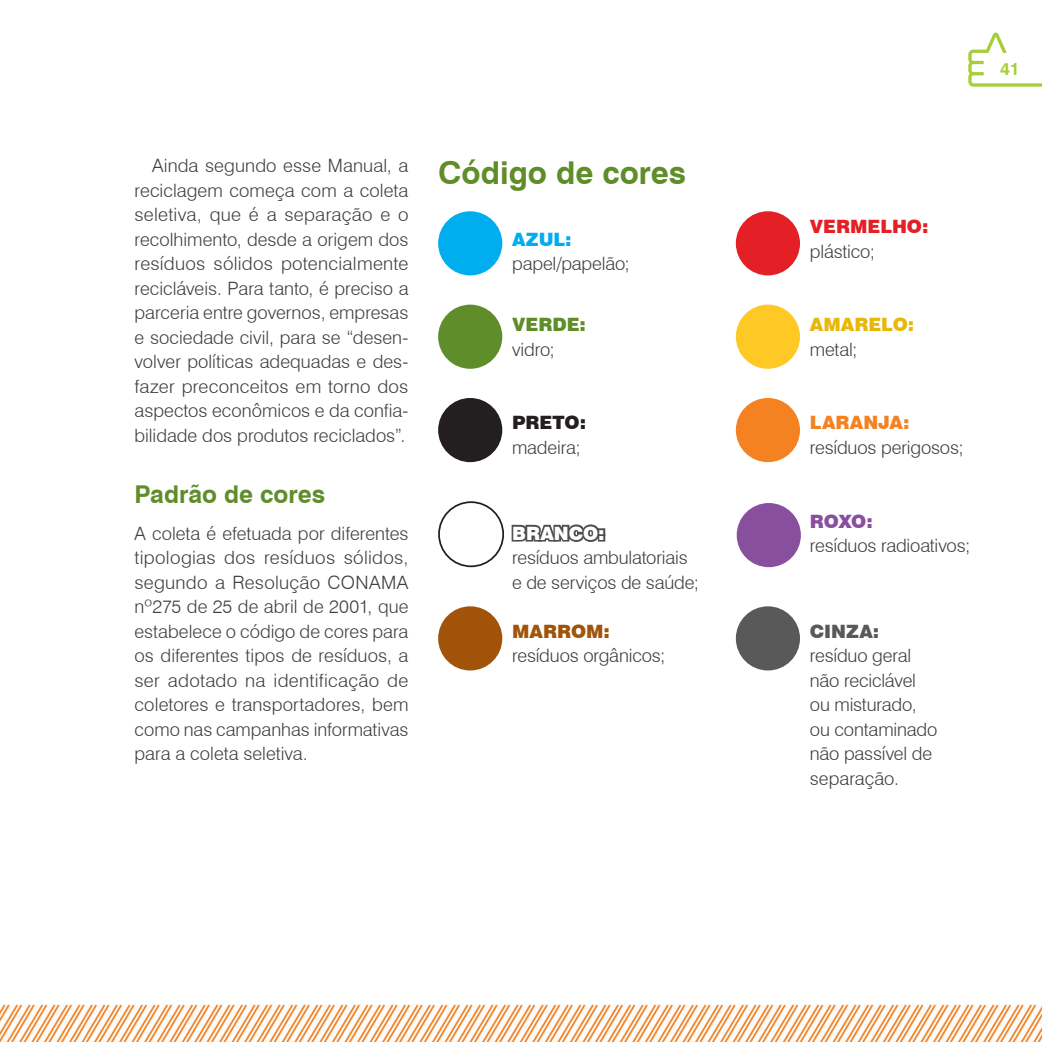
<style>
.page{position:relative;width:1042px;height:1042px;background:#fff}
.page>*{position:absolute;margin:0;border:0;box-sizing:border-box;transform-origin:0 0}
.t1{font:700 31.5px "Swiss 721 BT";color:#5f8d2a}
.t2{font:700 24.5px "Swiss 721 BT";color:#5f8d2a}
.t3{font:300 18.38px/24.5px "Swiss 721 BT";letter-spacing:-.005em;color:#3e3e3f;text-align:justify}
.t4{font:900 18.38px "Swiss 721 BT";color:#e41f25}
.t5{font:900 18.38px "Swiss 721 BT";color:#e8b809}
.t6{font:900 18.38px "Swiss 721 BT";color:#f58220}
.t7{font:900 18.38px "Swiss 721 BT";color:#fff}
.t8{font:900 18.38px "Swiss 721 BT";color:#a15409}
.t9{font:900 18.38px "Swiss 721 BT";color:#5f8d2a}
.t10{font:900 18.38px "Swiss 721 BT";color:#231f20}
.t11{font:900 18.38px "Swiss 721 BT";color:#595959}
.t12{font:900 18.38px "Swiss 721 BT";color:#00aeef}
.t13{font:900 18.38px "Swiss 721 BT";color:#894f9f}
.t14{font:700 17.5px "Swiss 721 BT";color:#a6ce39}
</style>
<div class="page">
<img style="left:0;top:1004px;width:1042px;height:38px">
<svg style="left:968px;top:33px;width:74px;height:54px"></svg>
<svg style="left:511px;top:524px;width:91px;height:18px;background:#6b6c6d"></svg>
<div style="left:598px;top:528px;width:7px;height:8px;border:4px solid #4b4c4d"></div>
<div style="left:598px;top:534px;width:7px;height:7px;border:4px solid #4b4c4d"></div>
<div style="left:438px;top:211px;width:64px;height:64px;background:#00aeef;border-radius:50%"></div>
<div style="left:736px;top:211px;width:64px;height:64px;background:#e41f25;border-radius:50%"></div>
<div style="left:438px;top:304px;width:64px;height:65px;background:#5f8d2a;border-radius:50%"></div>
<div style="left:736px;top:304px;width:64px;height:65px;background:#fec924;border-radius:50%"></div>
<div style="left:438px;top:398px;width:64px;height:64px;background:#231f20;border-radius:50%"></div>
<div style="left:736px;top:398px;width:64px;height:64px;background:#f58220;border-radius:50%"></div>
<div style="left:438px;top:501px;width:66px;height:66px;border:2px solid #231f20;border-radius:50%"></div>
<div style="left:736px;top:503px;width:65px;height:64px;background:#894f9f;border-radius:50%"></div>
<div style="left:438px;top:606px;width:64px;height:64px;background:#a15409;border-radius:50%"></div>
<div style="left:736px;top:606px;width:64px;height:64px;background:#595959;border-radius:50%"></div>
<p class="t3" style="left:134px;top:153px;width:275px;text-indent:18px">Ainda segundo esse Manual, a reciclagem começa com a coleta seletiva, que é a separação e o recolhimento, desde a origem dos resíduos sólidos potencialmente recicláveis. Para tanto, é preciso a parceria entre governos, empresas e sociedade civil, para se “desen&shy;volver políticas adequadas e des&shy;fazer preconceitos em torno dos aspectos econômicos e da confia&shy;bilidade dos produtos reciclados”.</p>
<h2 class="t2" style="left:134px;top:479px;width:192px">Padrão de cores</h2>
<p class="t3" style="left:134px;top:521px;width:275px">A coleta é efetuada por diferentes tipologias dos resíduos sólidos, segundo a Resolução CONAMA nº275 de 25 de abril de 2001, que estabelece o código de cores para os diferentes tipos de resíduos, a ser adotado na identificação de coletores e transportadores, bem como nas campanhas informativas para a coleta seletiva.</p>
<h1 class="t1" style="left:438px;top:154px;width:249px">Código de cores</h1>
<p class="t12" style="left:512px;top:228px;width:61px">AZUL:</p>
<p class="t3" style="left:512px;top:251px;width:119px">papel/papelão;</p>
<p class="t9" style="left:512px;top:314px;width:75px">VERDE:</p>
<p class="t3" style="left:512px;top:337px;width:44px">vidro;</p>
<p class="t10" style="left:512px;top:412px;width:76px">PRETO:</p>
<p class="t3" style="left:512px;top:435px;width:70px">madeira;</p>
<p class="t7" style="left:512px;top:522px;width:94px">BRANCO:</p>
<p class="t3" style="left:512px;top:545px;width:188px">resíduos ambulatoriais e de serviços de saúde;</p>
<p class="t8" style="left:512px;top:620px;width:99px">MARROM:</p>
<p class="t3" style="left:512px;top:643px;width:155px">resíduos orgânicos;</p>
<p class="t14" style="left:1000px;top:58px;width:21px">41</p>
<p class="t4" style="left:810px;top:216px;width:120px">VERMELHO:</p>
<p class="t3" style="left:810px;top:239px;width:67px">plástico;</p>
<p class="t5" style="left:810px;top:314px;width:106px">AMARELO:</p>
<p class="t3" style="left:810px;top:337px;width:49px">metal;</p>
<p class="t6" style="left:810px;top:412px;width:101px">LARANJA:</p>
<p class="t3" style="left:810px;top:435px;width:155px">resíduos perigosos;</p>
<p class="t13" style="left:810px;top:510px;width:64px">ROXO:</p>
<p class="t3" style="left:810px;top:533px;width:162px">resíduos radioativos;</p>
<p class="t11" style="left:810px;top:620px;width:71px">CINZA:</p>
<p class="t3" style="left:810px;top:643px;width:129px;text-align:left">resíduo geral não reciclável ou misturado, ou contaminado não passível de separação.</p>
</div>
